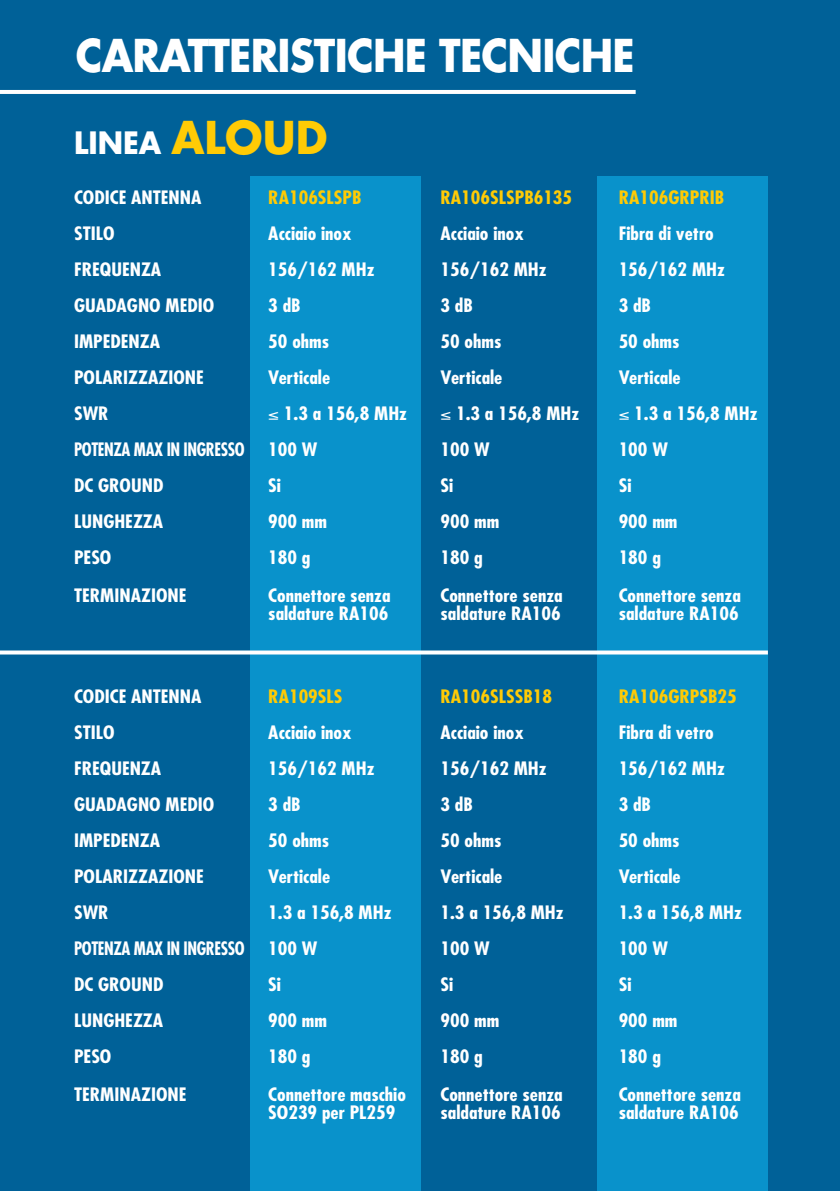
<style>
.page{position:relative;width:840px;height:1191px;background:#fff}
.page>*{position:absolute;margin:0;border:0;box-sizing:border-box;transform-origin:0 0}
.t1{font:700 44px "Futura";letter-spacing:-.02em;color:#fff;scale:.92 1}
.t2{font:700 30px "Futura";color:#fff;scale:.96 1}
.t3{font:700 condensed 18px "Futura";color:#fff;scale:1.09 1}
.t4{font:700 condensed 18px "Futura";color:#ffcb05;scale:1.09 1}
.t5{font:700 condensed 18px "Futura";letter-spacing:-.025em;color:#fff;scale:.94 1}
.s1{font-size:44px;color:#ffcb05}
</style>
<div class="page">
<div style="left:0;top:0;width:839px;height:1191px;background:#006198"></div>
<div style="left:250px;top:177px;width:170px;height:1014px;background:#0992cb"></div>
<div style="left:597px;top:177px;width:170px;height:1014px;background:#0992cb"></div>
<hr style="left:0;top:90px;width:635px;height:4px;background:#fff">
<svg style="left:0;top:650px;width:767px;height:4px"></svg>
<h1 class="t1" style="left:76px;top:25px;width:608px">CARATTERISTICHE TECNICHE</h1>
<h2 class="t2" style="left:74px;top:122px;width:265px">LINEA <span class="s1">ALOUD</span></h2>
<p class="t3" style="left:74px;top:186px;width:118px">CODICE ANTENNA</p>
<p class="t4" style="left:268px;top:186px;width:87px">RA106SLSPB</p>
<p class="t4" style="left:440px;top:186px;width:122px">RA106SLSPB6135</p>
<p class="t4" style="left:618px;top:186px;width:98px">RA106GRPRIB</p>
<p class="t3" style="left:74px;top:222px;width:39px">STILO</p>
<p class="t3" style="left:268px;top:222px;width:78px">Acciaio inox</p>
<p class="t3" style="left:440px;top:222px;width:78px">Acciaio inox</p>
<p class="t3" style="left:618px;top:222px;width:89px">Fibra di vetro</p>
<p class="t3" style="left:74px;top:258px;width:81px">FREQUENZA</p>
<p class="t3" style="left:268px;top:258px;width:99px">156/162 MHz</p>
<p class="t3" style="left:440px;top:258px;width:99px">156/162 MHz</p>
<p class="t3" style="left:618px;top:258px;width:99px">156/162 MHz</p>
<p class="t3" style="left:74px;top:294px;width:130px">GUADAGNO MEDIO</p>
<p class="t3" style="left:268px;top:294px;width:31px">3 dB</p>
<p class="t3" style="left:440px;top:294px;width:31px">3 dB</p>
<p class="t3" style="left:618px;top:294px;width:31px">3 dB</p>
<p class="t3" style="left:74px;top:330px;width:80px">IMPEDENZA</p>
<p class="t3" style="left:268px;top:330px;width:57px">50 ohms</p>
<p class="t3" style="left:440px;top:330px;width:57px">50 ohms</p>
<p class="t3" style="left:618px;top:330px;width:57px">50 ohms</p>
<p class="t3" style="left:74px;top:366px;width:120px">POLARIZZAZIONE</p>
<p class="t3" style="left:268px;top:366px;width:58px">Verticale</p>
<p class="t3" style="left:440px;top:366px;width:58px">Verticale</p>
<p class="t3" style="left:618px;top:366px;width:58px">Verticale</p>
<p class="t3" style="left:74px;top:402px;width:33px">SWR</p>
<p class="t3" style="left:268px;top:402px;width:129px">≤ 1.3 a 156,8 MHz</p>
<p class="t3" style="left:440px;top:402px;width:129px">≤ 1.3 a 156,8 MHz</p>
<p class="t3" style="left:618px;top:402px;width:129px">≤ 1.3 a 156,8 MHz</p>
<p class="t5" style="left:74px;top:438px;width:183px">POTENZA MAX IN INGRESSO</p>
<p class="t3" style="left:268px;top:438px;width:47px">100 W</p>
<p class="t3" style="left:440px;top:438px;width:47px">100 W</p>
<p class="t3" style="left:618px;top:438px;width:47px">100 W</p>
<p class="t3" style="left:74px;top:474px;width:83px">DC GROUND</p>
<p class="t3" style="left:268px;top:474px;width:13px">Si</p>
<p class="t3" style="left:440px;top:474px;width:13px">Si</p>
<p class="t3" style="left:618px;top:474px;width:13px">Si</p>
<p class="t3" style="left:74px;top:510px;width:83px">LUNGHEZZA</p>
<p class="t3" style="left:268px;top:510px;width:55px">900 mm</p>
<p class="t3" style="left:440px;top:510px;width:55px">900 mm</p>
<p class="t3" style="left:618px;top:510px;width:55px">900 mm</p>
<p class="t3" style="left:74px;top:546px;width:36px">PESO</p>
<p class="t3" style="left:268px;top:546px;width:40px">180 g</p>
<p class="t3" style="left:440px;top:546px;width:40px">180 g</p>
<p class="t3" style="left:618px;top:546px;width:40px">180 g</p>
<p class="t3" style="left:74px;top:584px;width:105px">TERMINAZIONE</p>
<p class="t3" style="left:268px;top:584px;width:114px">Connettore senza</p>
<p class="t3" style="left:440px;top:584px;width:114px">Connettore senza</p>
<p class="t3" style="left:618px;top:584px;width:114px">Connettore senza</p>
<p class="t3" style="left:268px;top:602px;width:112px">saldature RA106</p>
<p class="t3" style="left:440px;top:602px;width:112px">saldature RA106</p>
<p class="t3" style="left:618px;top:602px;width:112px">saldature RA106</p>
<p class="t3" style="left:74px;top:684px;width:118px">CODICE ANTENNA</p>
<p class="t4" style="left:268px;top:684px;width:70px">RA109SLS</p>
<p class="t4" style="left:440px;top:684px;width:104px">RA106SLSSB18</p>
<p class="t4" style="left:618px;top:684px;width:110px">RA106GRPSB25</p>
<p class="t3" style="left:74px;top:720px;width:39px">STILO</p>
<p class="t3" style="left:268px;top:720px;width:78px">Acciaio inox</p>
<p class="t3" style="left:440px;top:720px;width:78px">Acciaio inox</p>
<p class="t3" style="left:618px;top:720px;width:89px">Fibra di vetro</p>
<p class="t3" style="left:74px;top:756px;width:81px">FREQUENZA</p>
<p class="t3" style="left:268px;top:756px;width:99px">156/162 MHz</p>
<p class="t3" style="left:440px;top:756px;width:99px">156/162 MHz</p>
<p class="t3" style="left:618px;top:756px;width:99px">156/162 MHz</p>
<p class="t3" style="left:74px;top:792px;width:130px">GUADAGNO MEDIO</p>
<p class="t3" style="left:268px;top:792px;width:31px">3 dB</p>
<p class="t3" style="left:440px;top:792px;width:31px">3 dB</p>
<p class="t3" style="left:618px;top:792px;width:31px">3 dB</p>
<p class="t3" style="left:74px;top:828px;width:80px">IMPEDENZA</p>
<p class="t3" style="left:268px;top:828px;width:57px">50 ohms</p>
<p class="t3" style="left:440px;top:828px;width:57px">50 ohms</p>
<p class="t3" style="left:618px;top:828px;width:57px">50 ohms</p>
<p class="t3" style="left:74px;top:864px;width:120px">POLARIZZAZIONE</p>
<p class="t3" style="left:268px;top:864px;width:58px">Verticale</p>
<p class="t3" style="left:440px;top:864px;width:58px">Verticale</p>
<p class="t3" style="left:618px;top:864px;width:58px">Verticale</p>
<p class="t3" style="left:74px;top:900px;width:33px">SWR</p>
<p class="t3" style="left:268px;top:900px;width:114px">1.3 a 156,8 MHz</p>
<p class="t3" style="left:440px;top:900px;width:114px">1.3 a 156,8 MHz</p>
<p class="t3" style="left:618px;top:900px;width:114px">1.3 a 156,8 MHz</p>
<p class="t5" style="left:74px;top:936px;width:183px">POTENZA MAX IN INGRESSO</p>
<p class="t3" style="left:268px;top:936px;width:47px">100 W</p>
<p class="t3" style="left:440px;top:936px;width:47px">100 W</p>
<p class="t3" style="left:618px;top:936px;width:47px">100 W</p>
<p class="t3" style="left:74px;top:972px;width:83px">DC GROUND</p>
<p class="t3" style="left:268px;top:972px;width:13px">Si</p>
<p class="t3" style="left:440px;top:972px;width:13px">Si</p>
<p class="t3" style="left:618px;top:972px;width:13px">Si</p>
<p class="t3" style="left:74px;top:1008px;width:83px">LUNGHEZZA</p>
<p class="t3" style="left:268px;top:1008px;width:55px">900 mm</p>
<p class="t3" style="left:440px;top:1008px;width:55px">900 mm</p>
<p class="t3" style="left:618px;top:1008px;width:55px">900 mm</p>
<p class="t3" style="left:74px;top:1044px;width:36px">PESO</p>
<p class="t3" style="left:268px;top:1044px;width:40px">180 g</p>
<p class="t3" style="left:440px;top:1044px;width:40px">180 g</p>
<p class="t3" style="left:618px;top:1044px;width:40px">180 g</p>
<p class="t3" style="left:74px;top:1082px;width:105px">TERMINAZIONE</p>
<p class="t3" style="left:268px;top:1082px;width:128px">Connettore maschio</p>
<p class="t3" style="left:440px;top:1082px;width:114px">Connettore senza</p>
<p class="t3" style="left:618px;top:1082px;width:114px">Connettore senza</p>
<p class="t3" style="left:268px;top:1100px;width:118px">SO239 per PL259</p>
<p class="t3" style="left:440px;top:1100px;width:112px">saldature RA106</p>
<p class="t3" style="left:618px;top:1100px;width:112px">saldature RA106</p>
</div>
